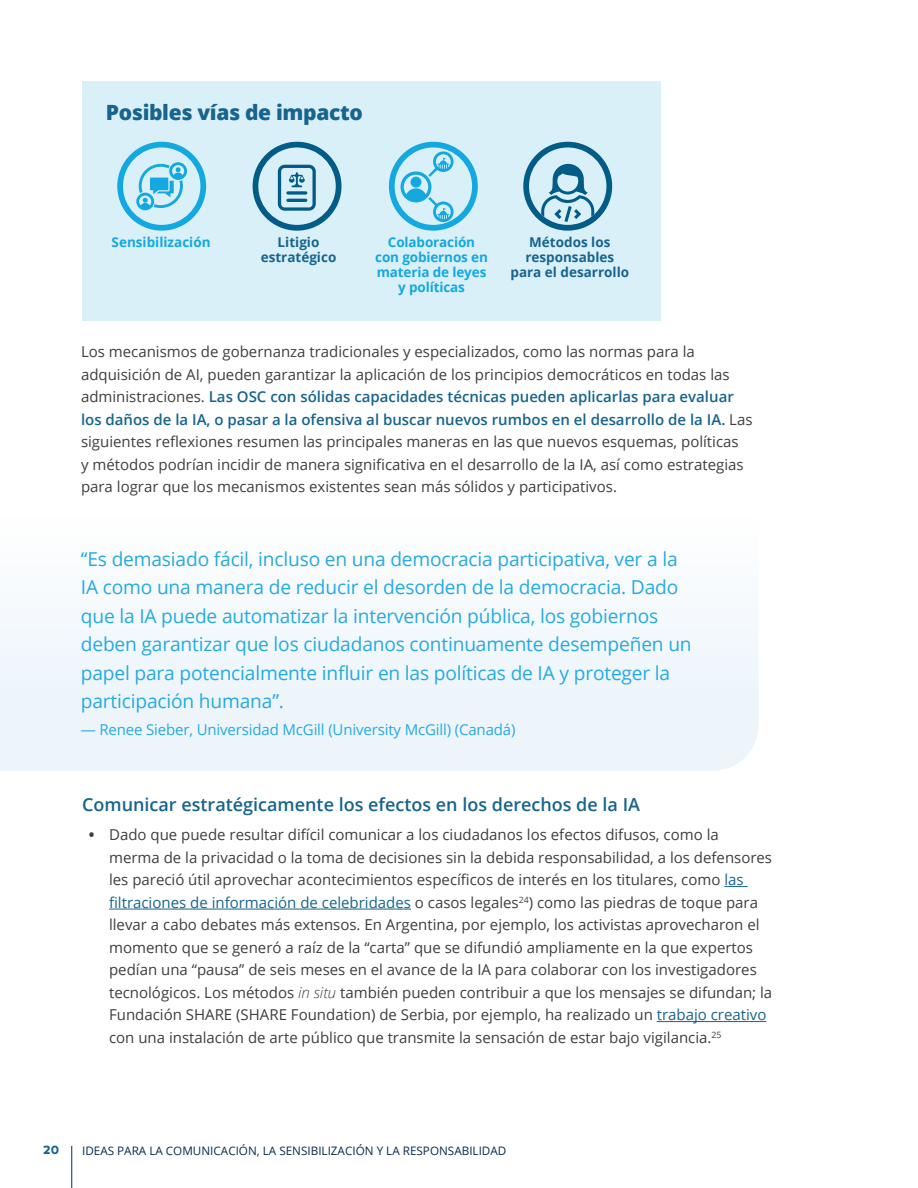
<style>
.page{position:relative;width:918px;height:1188px;background:#fff}
.page>*{position:absolute;margin:0;border:0;box-sizing:border-box;transform-origin:0 0}
.t1{font:800 21px "Open Sans";letter-spacing:-.015em;color:#17648d}
.t2{font:19.2px/28.5px "Open Sans";letter-spacing:-.01em;color:#26aae1}
.t3{font:600 18px "Open Sans";color:#17648d}
.t4{font:15px/22.5px "Open Sans";color:#3e3e3f}
.t5{font:15px "Open Sans";letter-spacing:-.01em;color:#26aae1}
.t6{font:700 13.5px/15px "Open Sans";letter-spacing:-.01em;color:#14a8e0;text-align:center}
.t7{font:700 13.5px/15px "Open Sans";color:#17648d;text-align:center}
.t8{font:11.7px "Open Sans";color:#092c4d}
.t9{font:700 11.7px "Conneqt";color:#17648d}
.s1{font-weight:600;color:#17648d}
.s2{font-weight:700}
.s3{color:#17648d}
.s4{font-weight:300;font-style:italic}
</style>
<div class="page">
<hr style="left:71px;top:1146px;width:1px;height:42px;background:#092c4d">
<div style="left:0;top:615px;width:758px;height:156px;background:#edf5fb"></div>
<div style="left:82px;top:81px;width:579px;height:240px;background:#daf0f9"></div>
<svg style="left:253px;top:142px;width:89px;height:89px"></svg>
<svg style="left:523px;top:142px;width:89px;height:89px"></svg>
<svg style="left:117px;top:142px;width:89px;height:89px"></svg>
<svg style="left:389px;top:142px;width:89px;height:89px"></svg>
<svg style="left:724px;top:886px;width:24px;height:1px"></svg>
<hr style="left:109px;top:909px;width:302px;height:1px;background:#17648d">
<hr style="left:657px;top:1021px;width:109px;height:1px;background:#17648d">
<h1 class="t1" style="left:106px;top:97px;width:258px">Posibles vías de impacto</h1>
<p class="t6" style="left:112px;top:234px;width:101px">Sensibilización</p>
<p class="t7" style="left:261px;top:234px;width:77px">Litigio estratégico</p>
<p class="t7" style="left:510px;top:234px;width:120px">Métodos los responsables para el desarrollo</p>
<p class="t6" style="left:375px;top:234px;width:114px">Colaboración con gobiernos en materia de leyes y políticas</p>
<p class="t4" style="left:81px;top:340px;width:673px">Los mecanismos de gobernanza tradicionales y especializados, como las normas para la adquisición de AI, pueden garantizar la aplicación de los principios democráticos en todas las administraciones. <span class="s1">Las OSC con sólidas capacidades técnicas pueden aplicarlas para evaluar los daños de la IA, o pasar a la ofensiva al buscar nuevos rumbos en el desarrollo de la IA.</span> Las siguientes reflexiones resumen las principales maneras en las que nuevos esquemas, políticas<br>y métodos podrían incidir de manera significativa en el desarrollo de la IA, así como estrategias para lograr que los mecanismos existentes sean más sólidos y participativos.</p>
<p class="t2" style="left:81px;top:544px;width:612px">“Es demasiado fácil, incluso en una democracia participativa, ver a la IA como una manera de reducir el desorden de la democracia. Dado que la IA puede automatizar la intervención pública, los gobiernos deben garantizar que los ciudadanos continuamente desempeñen un papel para potencialmente influir en las políticas de IA y proteger la participación humana”.</p>
<p class="t5" style="left:81px;top:719px;width:436px">— Renee Sieber, Universidad McGill (University McGill) (Canadá)</p>
<p class="t3" style="left:82px;top:792px;width:560px">Comunicar estratégicamente los efectos en los derechos de la IA</p>
<p class="t4" style="left:109px;top:823px;width:665px;text-indent:-20px"><span class="s2">•</span> Dado que puede resultar difícil comunicar a los ciudadanos los efectos difusos, como la merma de la privacidad o la toma de decisiones sin la debida responsabilidad, a los defensores les pareció útil aprovechar acontecimientos específicos de interés en los titulares, como <span class="s3">las filtraciones de información de celebridades</span> o casos legales<sup>24</sup>) como las piedras de toque para llevar a cabo debates más extensos. En Argentina, por ejemplo, los activistas aprovecharon el momento que se generó a raíz de la “carta” que se difundió ampliamente en la que expertos pedían una “pausa” de seis meses en el avance de la IA para colaborar con los investigadores tecnológicos. Los métodos <span class="s4">in situ</span> también pueden contribuir a que los mensajes se difundan; la Fundación SHARE (SHARE Foundation) de Serbia, por ejemplo, ha realizado un <span class="s3">trabajo creativo </span>con una instalación de arte público que transmite la sensación de estar bajo vigilancia. <sup>25</sup></p>
<p class="t9" style="left:43px;top:1142px;width:18px">20</p>
<p class="t8" style="left:82px;top:1143px;width:426px">IDEAS PARA LA COMUNICACIÓN, LA SENSIBILIZACIÓN Y LA RESPONSABILIDAD</p>
</div>
